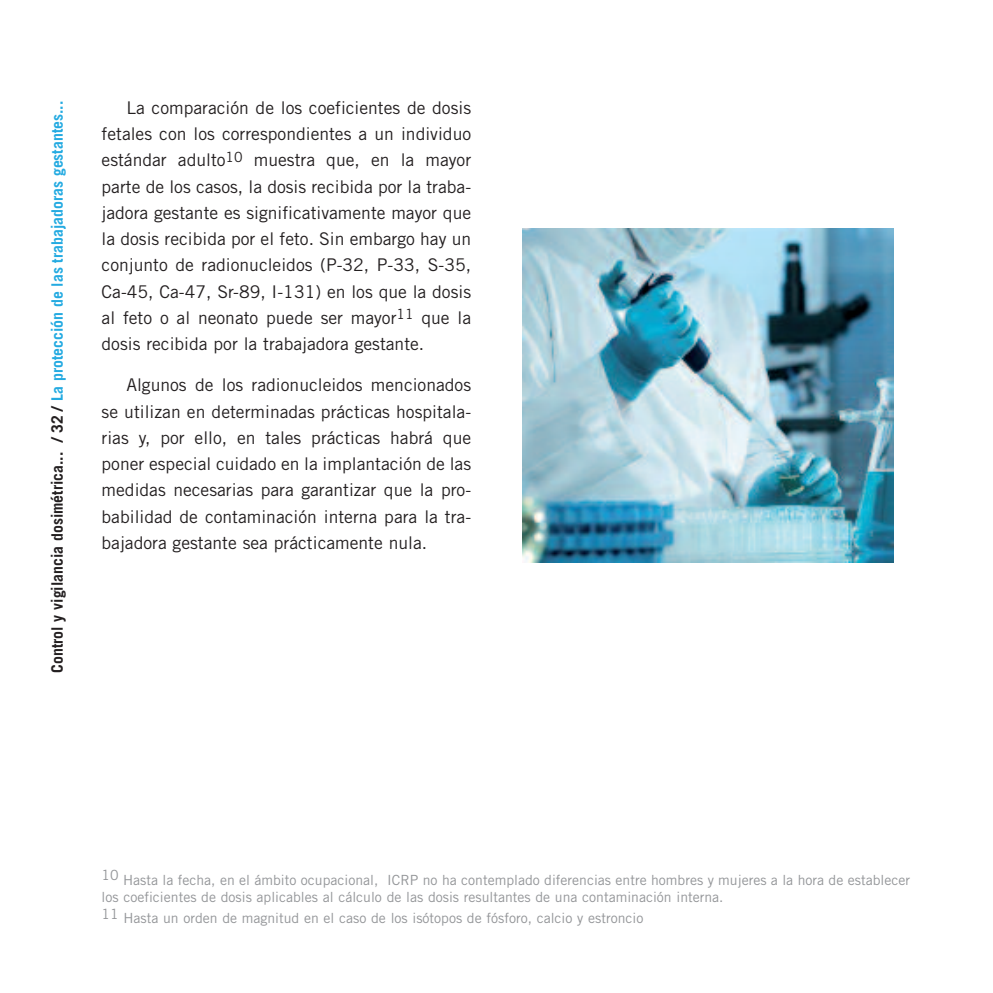
<style>
.page{position:relative;width:993px;height:993px;background:#fff}
.page>*{position:absolute;margin:0;border:0;box-sizing:border-box;transform-origin:0 0}
.t1{font:17.5px/26.2px "Trade Gothic LT Std";color:#231f20;text-align:justify}
.t2{font:700 15.75px "Trade Gothic LT Std";color:#24aae1}
.t3{font:14px/16.8px "Trade Gothic LT Std";color:#939598}
.s1{color:#231f20}
</style>
<div class="page">
<img style="left:522px;top:229px;width:370px;height:333px">
<p class="t2" style="left:51px;top:672px;width:573px;rotate:-90deg"><span class="s1">Control y vigilancia dosimétrica... / 32 /</span> La protección de las trabajadoras gestantes...</p>
<p class="t1" style="left:101px;top:96px;width:371px;text-indent:25px">La comparación de los coeficientes de dosis fetales con los correspondientes a un individuo estándar adulto<sup>10</sup> muestra que, en la mayor parte de los casos, la dosis recibida por la traba&shy;jadora gestante es significativamente mayor que la dosis recibida por el feto. Sin embargo hay un conjunto de radionucleidos (P-32, P-33, S-35, Ca-45, Ca-47, Sr-89, I-131) en los que la dosis al feto o al neonato puede ser mayor<sup>11</sup> que la dosis recibida por la trabajadora gestante.</p>
<p class="t1" style="left:101px;top:373px;width:371px;text-indent:25px">Algunos de los radionucleidos mencionados se utilizan en determinadas prácticas hospitala&shy;rias y, por ello, en tales prácticas habrá que poner especial cuidado en la implantación de las medidas necesarias para garantizar que la pro&shy;babilidad de contaminación interna para la tra&shy;bajadora gestante sea prácticamente nula.</p>
<p class="t3" style="left:102px;top:872px;width:809px">10 Hasta la fecha, en el ámbito ocupacional, ICRP no ha contemplado diferencias entre hombres y mujeres a la hora de establecer los coeficientes de dosis aplicables al cálculo de las dosis resultantes de una contaminación interna.</p>
<p class="t3" style="left:101px;top:910px;width:543px">11 Hasta un orden de magnitud en el caso de los isótopos de fósforo, calcio y estroncio</p>
</div>
